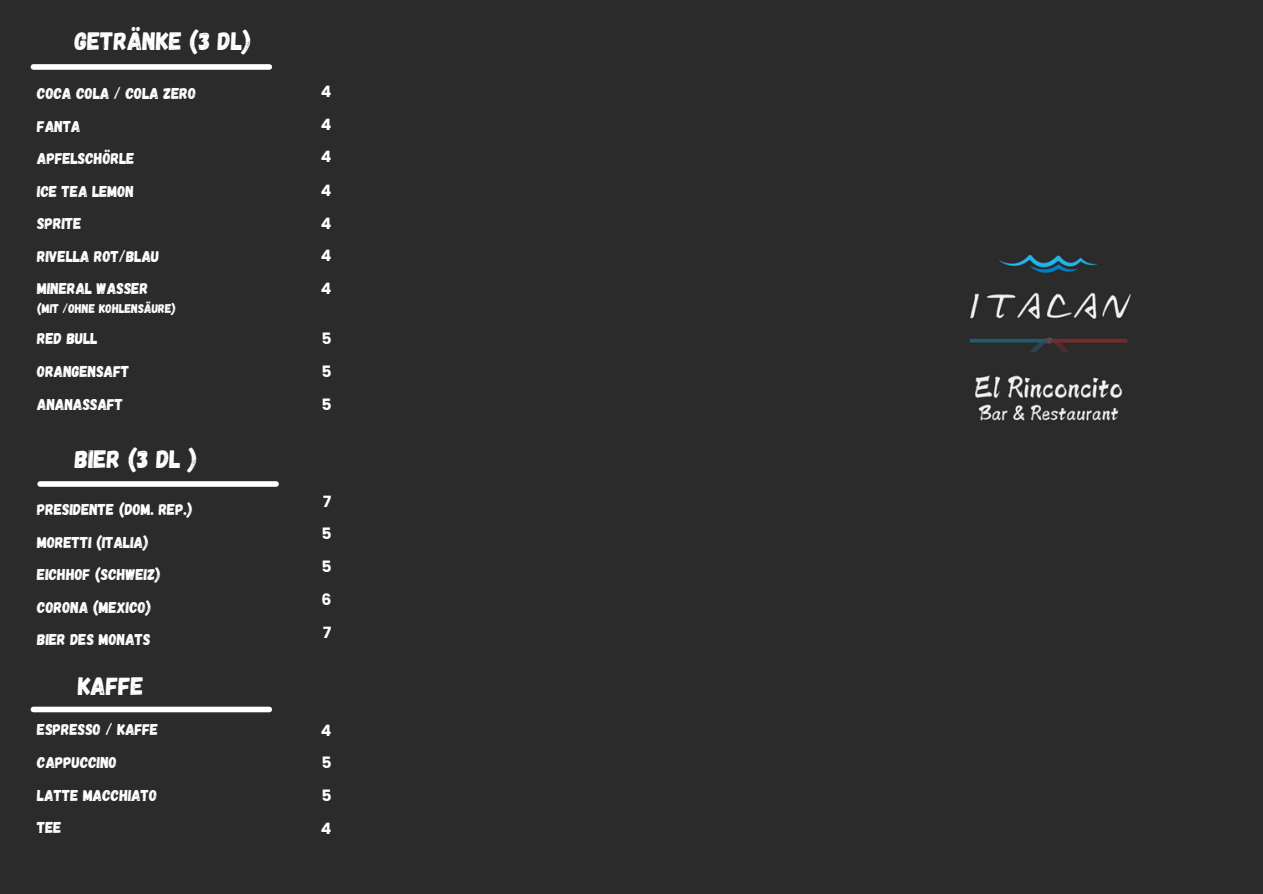
<style>
.page{position:relative;width:1263px;height:894px;background:#fff}
.page>*{position:absolute;margin:0;border:0;box-sizing:border-box;transform-origin:0 0}
.t1{font:25.05px "Gagalin";color:#fff}
.t2{font:15.6px "Gagalin";color:#fff}
.t3{font:15.6px "Poppins";color:#fff}
.t4{font:12.6px "Gagalin";color:#fff}
</style>
<div class="page">
<div style="left:0;top:0;width:1263px;height:893px;background:#2b2b2b"></div>
<div style="left:33px;top:64px;width:236px;height:6px;background:#fff"></div>
<div style="left:40px;top:481px;width:236px;height:5px;background:#fff"></div>
<img style="left:969px;top:254px;width:162px;height:167px">
<div style="left:33px;top:706px;width:236px;height:6px;background:#fff"></div>
<h3 class="t1" style="left:75px;top:24px;width:177px">GETRÄNKE (3 DL)</h3>
<h2 class="t2" style="left:37px;top:83px;width:161px">COCA COLA / COLA ZERO</h2>
<h2 class="t2" style="left:37px;top:116px;width:45px">FANTA</h2>
<h2 class="t2" style="left:37px;top:148px;width:99px">APFELSCHÖRLE</h2>
<h2 class="t2" style="left:37px;top:181px;width:98px">ICE TEA LEMON</h2>
<h2 class="t2" style="left:37px;top:213px;width:46px">SPRITE</h2>
<h2 class="t2" style="left:37px;top:246px;width:124px">RIVELLA ROT/BLAU</h2>
<h2 class="t2" style="left:37px;top:279px;width:112px">MINERAL WASSER</h2>
<h2 class="t4" style="left:37px;top:300px;width:140px">(MIT /OHNE KOHLENSÄURE)</h2>
<h2 class="t2" style="left:37px;top:329px;width:62px">RED BULL</h2>
<h2 class="t2" style="left:37px;top:361px;width:94px">ORANGENSAFT</h2>
<h1 class="t2" style="left:37px;top:394px;width:87px">ANANASSAFT</h1>
<h3 class="t1" style="left:75px;top:442px;width:123px">BIER (3 DL )</h3>
<h2 class="t2" style="left:37px;top:499px;width:156px">PRESIDENTE (DOM. REP.)</h2>
<h2 class="t2" style="left:37px;top:532px;width:113px">MORETTI (ITALIA)</h2>
<h2 class="t2" style="left:37px;top:564px;width:125px">EICHHOF (SCHWEIZ)</h2>
<h2 class="t2" style="left:37px;top:597px;width:115px">CORONA (MEXICO)</h2>
<h1 class="t2" style="left:37px;top:629px;width:115px">BIER DES MONATS</h1>
<h3 class="t1" style="left:78px;top:669px;width:67px">KAFFE</h3>
<h2 class="t2" style="left:37px;top:719px;width:123px">ESPRESSO / KAFFE</h2>
<h2 class="t2" style="left:37px;top:752px;width:81px">CAPPUCCINO</h2>
<h2 class="t2" style="left:37px;top:784px;width:121px">LATTE MACCHIATO</h2>
<p class="t2" style="left:37px;top:817px;width:26px">TEE</p>
<h3 class="t3" style="left:321px;top:83px;width:12px">4</h3>
<h3 class="t3" style="left:321px;top:115px;width:12px">4</h3>
<h3 class="t3" style="left:321px;top:148px;width:12px">4</h3>
<h3 class="t3" style="left:321px;top:181px;width:12px">4</h3>
<h3 class="t3" style="left:321px;top:214px;width:12px">4</h3>
<p class="t3" style="left:321px;top:247px;width:12px">4</p>
<p class="t3" style="left:321px;top:279px;width:12px">4</p>
<h3 class="t3" style="left:321px;top:329px;width:12px">5</h3>
<h3 class="t3" style="left:321px;top:362px;width:12px">5</h3>
<h3 class="t3" style="left:321px;top:395px;width:12px">5</h3>
<h3 class="t3" style="left:323px;top:492px;width:10px">7</h3>
<h3 class="t3" style="left:321px;top:524px;width:12px">5</h3>
<h3 class="t3" style="left:321px;top:557px;width:12px">5</h3>
<h3 class="t3" style="left:322px;top:590px;width:11px">6</h3>
<h2 class="t3" style="left:323px;top:623px;width:10px">7</h2>
<h3 class="t3" style="left:321px;top:721px;width:12px">4</h3>
<h3 class="t3" style="left:321px;top:753px;width:12px">5</h3>
<h3 class="t3" style="left:321px;top:786px;width:12px">5</h3>
<h2 class="t3" style="left:321px;top:819px;width:12px">4</h2>
</div>
